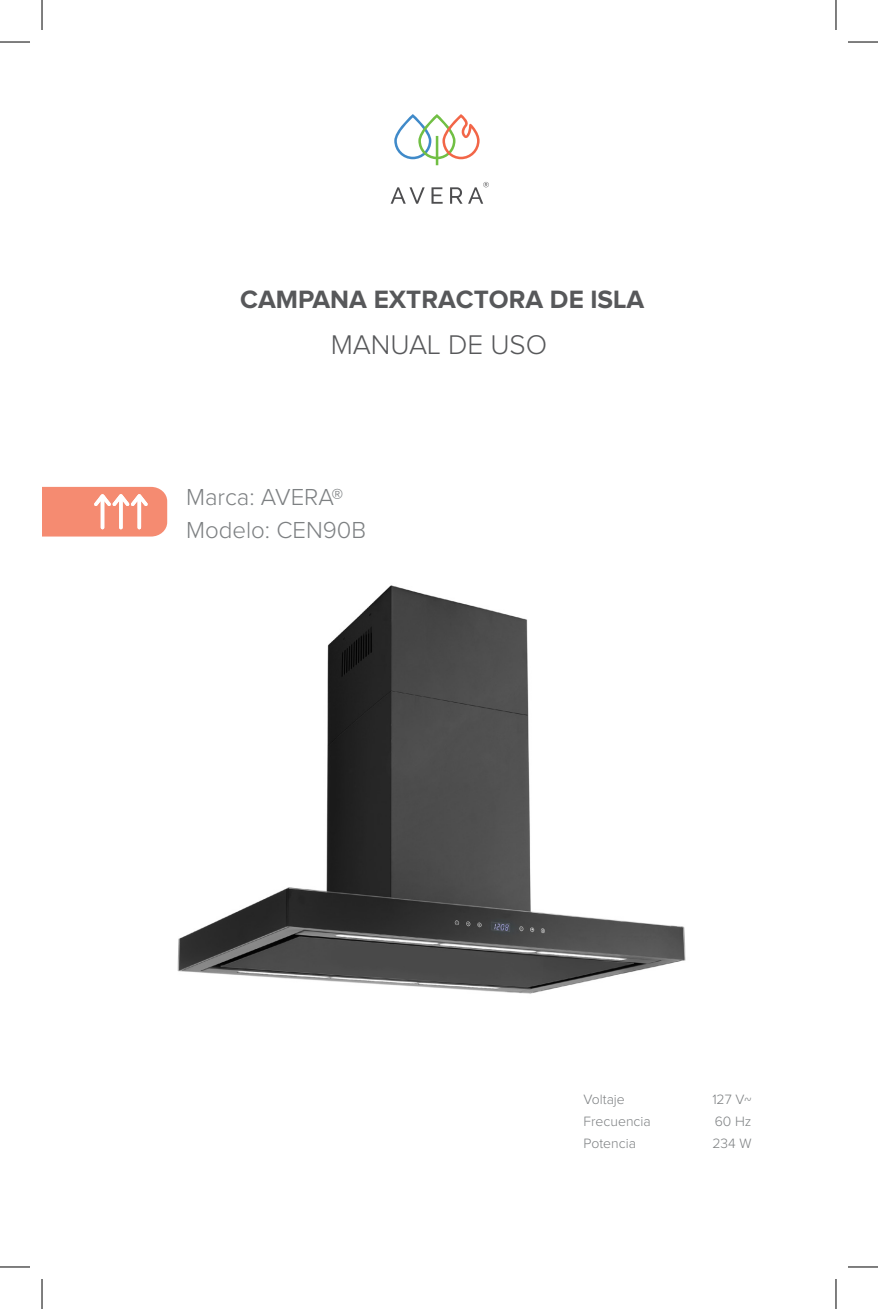
<style>
.page{position:relative;width:878px;height:1309px;background:#fff}
.page>*{position:absolute;margin:0;border:0;box-sizing:border-box;transform-origin:0 0}
.t1{font:300 28px "Proxima Nova A";color:#57585a}
.t2{font:700 26px "Proxima Nova A";color:#57585a}
.t3{font:300 24px "Proxima Nova";color:#7d8082}
.t4{font:300 14px "Proxima Nova";color:#7d8082}
</style>
<div class="page">
<img style="left:177px;top:585px;width:509px;height:409px">
<svg style="left:42px;top:487px;width:125px;height:49px;background:#f69881"></svg>
<svg style="left:390px;top:187px;width:35px;height:17px"></svg>
<svg style="left:431px;top:187px;width:11px;height:17px"></svg>
<svg style="left:450px;top:187px;width:12px;height:17px"></svg>
<svg style="left:394px;top:114px;width:85px;height:51px"></svg>
<svg style="left:468px;top:182px;width:21px;height:22px"></svg>
<hr style="left:0;top:42px;width:30px;height:1px;background:#000">
<hr style="left:848px;top:42px;width:30px;height:1px;background:#000">
<hr style="left:0;top:1266px;width:30px;height:1px;background:#000">
<hr style="left:848px;top:1266px;width:30px;height:1px;background:#000">
<hr style="left:42px;top:0;width:1px;height:30px;background:#000">
<hr style="left:42px;top:1279px;width:1px;height:30px;background:#000">
<hr style="left:835px;top:0;width:1px;height:30px;background:#000">
<hr style="left:835px;top:1279px;width:1px;height:30px;background:#000">
<p class="t2" style="left:240px;top:284px;width:406px">CAMPANA EXTRACTORA DE ISLA</p>
<p class="t1" style="left:331px;top:329px;width:218px">MANUAL DE USO</p>
<p class="t3" style="left:186px;top:479px;width:159px">Marca: AVERA®</p>
<p class="t3" style="left:186px;top:512px;width:182px">Modelo: CEN90B</p>
<p class="t4" style="left:583px;top:1089px;width:43px">Voltaje</p>
<p class="t4" style="left:583px;top:1111px;width:69px">Frecuencia</p>
<p class="t4" style="left:583px;top:1133px;width:54px">Potencia</p>
<p class="t4" style="left:712px;top:1089px;width:41px">127 V~</p>
<p class="t4" style="left:715px;top:1111px;width:38px">60 Hz</p>
<p class="t4" style="left:712px;top:1133px;width:41px">234 W</p>
</div>
